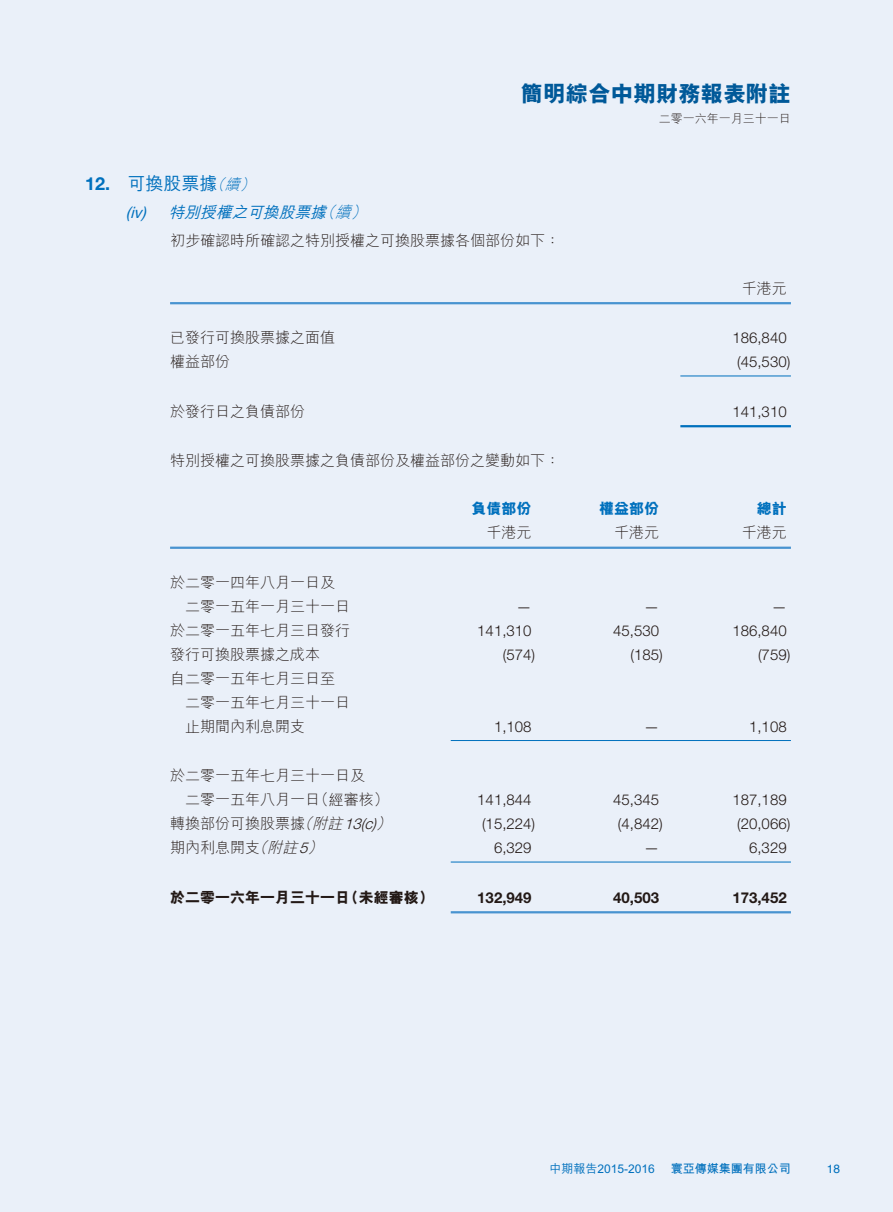
<style>
.page{position:relative;width:893px;height:1212px;background:#eaf0f9}
.page>*{position:absolute;margin:0;border:0;box-sizing:border-box;transform-origin:0 0}
.t1{font:800 22.5px "M Hei HK";color:#005999}
.t2{font:500 18px "M Hei HK";color:#0070bd}
.t3{font:700 18px "Helvetica Neue LT Std";color:#0070bd}
.t4{font:italic 500 15.75px "M Hei HK";color:#0070bd}
.t5{font:italic 15.75px "Helvetica Neue LT Std";color:#0070bd}
.t6{font:italic 300 15.75px "M Hei HK";color:#0070bd}
.t7{font:300 15px "M Hei HK";color:#231916}
.t8{font:300 15px "Helvetica Neue LT Std";color:#231916}
.t9{font:700 15px "Helvetica Neue LT Std";color:#231916}
.t10{font:800 15px "M Hei HK";color:#231916}
.t11{font:800 15px "M Hei HK";color:#0070bd}
.t12{font:italic 300 15px "M Hei HK";color:#231916}
.t13{font:italic 300 15px "Helvetica Neue LT Std";color:#231916}
.t14{font:italic 300 15px "M Hei HK";color:#0070bd}
.t15{font:500 12px "M Hei HK";color:#0070bd}
.t16{font:300 12px "M Hei HK";color:#231916}
.t17{font:700 12px "M Hei HK";color:#0070bd}
.t18{font:12px "Helvetica";color:#0070bd}
.s1{font-weight:300}
.s2{font-family:"M Hei HK"}
.s3{font-family:"Helvetica Neue LT Std"}
</style>
<div class="page">
<hr style="left:170px;top:302px;width:621px;height:2px;background:#4893d0">
<hr style="left:680px;top:376px;width:111px;height:1px;background:#0070bd">
<hr style="left:680px;top:425px;width:111px;height:2px;background:#0070bd">
<hr style="left:170px;top:547px;width:621px;height:2px;background:#4893d0">
<hr style="left:451px;top:740px;width:340px;height:1px;background:#0070bd">
<hr style="left:451px;top:862px;width:340px;height:1px;background:#0070bd">
<hr style="left:451px;top:911px;width:340px;height:2px;background:#4893d0">
<h1 class="t1" style="left:521px;top:83px;width:272px">簡明綜合中期財務報表附註</h1>
<p class="t16" style="left:659px;top:112px;width:134px">二零一六年一月三十一日</p>
<p class="t3" style="left:85px;top:173px;width:27px">12.</p>
<p class="t2" style="left:128px;top:171px;width:91px">可換股票據</p>
<p class="t14" style="left:225px;top:177px;width:20px">續</p>
<p class="t14" style="left:210px;top:177px;width:20px">（</p>
<p class="t14" style="left:240px;top:177px;width:20px">(</p>
<p class="t5" style="left:126px;top:203px;width:22px">i v(</p>
<p class="t5" style="left:141px;top:203px;width:6px">)</p>
<p class="t4" style="left:168px;top:201px;width:188px">特別授權之可換股票據<span class="s1">續</span></p>
<p class="t6" style="left:319px;top:204px;width:21px">（</p>
<p class="t6" style="left:351px;top:204px;width:21px">(</p>
<p class="t7" style="left:170px;top:233px;width:391px">初步確認時所確認之特別授權之可換股票據各個部份如下：</p>
<p class="t7" style="left:170px;top:330px;width:166px">已發行可換股票據之面值</p>
<p class="t7" style="left:170px;top:354px;width:61px">權益部份</p>
<p class="t7" style="left:170px;top:404px;width:136px">於發行日之負債部份</p>
<p class="t7" style="left:170px;top:453px;width:391px">特別授權之可換股票據之負債部份及權益部份之變動如下：</p>
<p class="t11" style="left:471px;top:501px;width:61px">負債部份</p>
<p class="t7" style="left:486px;top:525px;width:46px">千港元</p>
<p class="t7" style="left:170px;top:575px;width:167px">於二零一四年八月一日及</p>
<p class="t7" style="left:185px;top:599px;width:167px">二零一五年一月三十一日</p>
<p class="t8" style="left:516px;top:597px;width:16px">—</p>
<p class="t7" style="left:170px;top:623px;width:182px">於二零一五年七月三日發行</p>
<p class="t8" style="left:477px;top:621px;width:56px">141,310</p>
<p class="t7" style="left:170px;top:647px;width:152px">發行可換股票據之成本</p>
<p class="t7" style="left:170px;top:671px;width:167px">自二零一五年七月三日至</p>
<p class="t7" style="left:185px;top:695px;width:167px">二零一五年七月三十一日</p>
<p class="t8" style="left:503px;top:645px;width:34px">)574(</p>
<p class="t7" style="left:185px;top:719px;width:122px">止期間內利息開支</p>
<p class="t7" style="left:170px;top:768px;width:197px">於二零一五年七月三十一日及</p>
<p class="t8" style="left:494px;top:717px;width:39px">1,108</p>
<p class="t7" style="left:314px;top:792px;width:76px">（經審核(</p>
<p class="t7" style="left:185px;top:792px;width:137px">二零一五年八月一日</p>
<p class="t8" style="left:477px;top:791px;width:56px">141,844</p>
<p class="t12" style="left:297px;top:816px;width:20px">（</p>
<p class="t13" style="left:361px;top:815px;width:36px"><span class="s2">(</span>(c(</p>
<p class="t12" style="left:312px;top:816px;width:55px">附註<span class="s3">13</span></p>
<p class="t7" style="left:170px;top:816px;width:137px">轉換部份可換股票據</p>
<p class="t8" style="left:482px;top:815px;width:55px">)15,224(</p>
<p class="t12" style="left:252px;top:840px;width:20px">（</p>
<p class="t12" style="left:267px;top:840px;width:61px">附註 (<span class="s3">5</span></p>
<p class="t7" style="left:170px;top:840px;width:91px">期內利息開支</p>
<p class="t8" style="left:494px;top:839px;width:39px">6,329</p>
<p class="t10" style="left:344px;top:890px;width:91px">（未經審核(</p>
<p class="t10" style="left:170px;top:890px;width:181px">於二零一六年一月三十一日</p>
<p class="t9" style="left:477px;top:888px;width:56px">132,949</p>
<p class="t11" style="left:599px;top:501px;width:61px">權益部份</p>
<p class="t7" style="left:614px;top:525px;width:46px">千港元</p>
<p class="t8" style="left:644px;top:597px;width:16px">—</p>
<p class="t8" style="left:613px;top:621px;width:47px">45,530</p>
<p class="t8" style="left:630px;top:645px;width:34px">)185(</p>
<p class="t8" style="left:644px;top:717px;width:16px">—</p>
<p class="t8" style="left:613px;top:791px;width:47px">45,345</p>
<p class="t8" style="left:618px;top:815px;width:46px">)4,842(</p>
<p class="t8" style="left:644px;top:839px;width:16px">—</p>
<p class="t9" style="left:613px;top:888px;width:47px">40,503</p>
<p class="t7" style="left:742px;top:281px;width:46px">千港元</p>
<p class="t8" style="left:732px;top:329px;width:56px">186,840</p>
<p class="t8" style="left:737px;top:353px;width:55px">)45,530(</p>
<p class="t8" style="left:732px;top:402px;width:56px">141,310</p>
<p class="t11" style="left:757px;top:501px;width:31px">總計</p>
<p class="t7" style="left:742px;top:525px;width:46px">千港元</p>
<p class="t8" style="left:772px;top:597px;width:16px">—</p>
<p class="t8" style="left:732px;top:621px;width:56px">186,840</p>
<p class="t8" style="left:758px;top:645px;width:34px">)759(</p>
<p class="t8" style="left:749px;top:717px;width:39px">1,108</p>
<p class="t8" style="left:732px;top:791px;width:56px">187,189</p>
<p class="t8" style="left:737px;top:815px;width:55px">)20,066(</p>
<p class="t8" style="left:749px;top:839px;width:39px">6,329</p>
<p class="t9" style="left:732px;top:888px;width:56px">173,452</p>
<p class="t15" style="left:549px;top:1160px;width:107px">中期報告2015-2016</p>
<p class="t17" style="left:671px;top:1160px;width:122px">寰亞傳媒集團有限公司</p>
<p class="t18" style="left:827px;top:1159px;width:15px">18</p>
</div>
